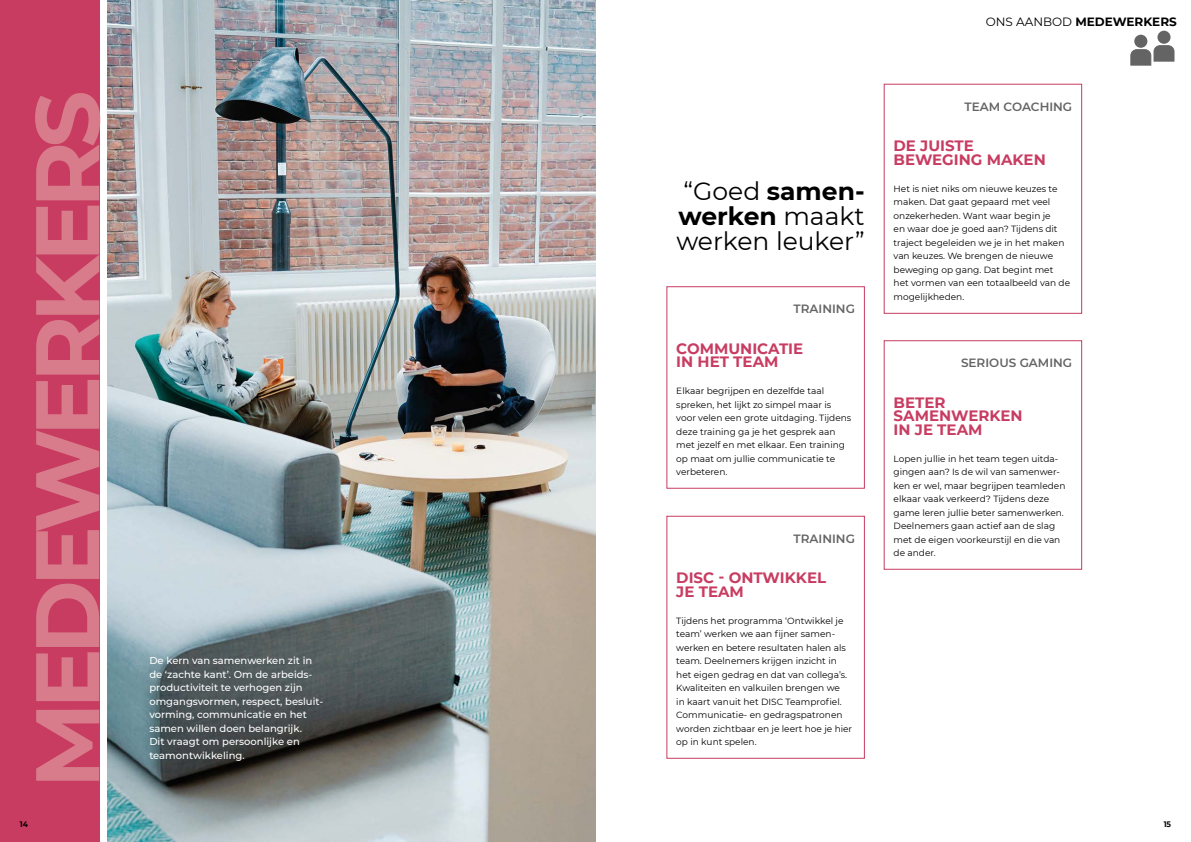
<style>
.page{position:relative;width:1191px;height:842px;background:#fff}
.page>*{position:absolute;margin:0;border:0;box-sizing:border-box;transform-origin:0 0}
.t1{font:700 90px "Montserrat";letter-spacing:-.07em;color:#d87c8c}
.t2{font:25px/25px "Montserrat";color:#000}
.t3{font:700 25px "Montserrat";color:#000}
.t4{font:700 15px/13.5px "Montserrat";color:#c83c61}
.t5{font:600 12px "Montserrat";color:#636463}
.t6{font:700 12px "Montserrat";color:#000}
.t7{font:500 10px/13.5px "Montserrat";color:#fff}
.t8{font:9px/13.5px "Montserrat";color:#000}
.t9{font:700 8px "Montserrat";color:#000;scale:.95 1}
.s1{font-weight:400}
.s2{font-weight:700}
</style>
<div class="page">
<img style="left:108px;top:0;width:487px;height:842px">
<div style="left:0;top:0;width:99px;height:842px;background:#c83c61"></div>
<div style="left:1134px;top:35px;width:13px;height:13px;background:#636463;border-radius:50%"></div>
<div style="left:1157px;top:31px;width:13px;height:13px;background:#636463;border-radius:50%"></div>
<svg style="left:1130px;top:45px;width:44px;height:21px"></svg>
<div style="left:883px;top:340px;width:199px;height:230px;border:1px solid #c83c61"></div>
<div style="left:666px;top:516px;width:199px;height:243px;border:1px solid #c83c61"></div>
<div style="left:883px;top:84px;width:199px;height:230px;border:1px solid #c83c61"></div>
<div style="left:666px;top:286px;width:199px;height:203px;border:1px solid #c83c61"></div>
<p class="t1" style="left:2px;top:788px;width:699px;rotate:-90deg">MEDEWERKERS</p>
<p class="t7" style="left:149px;top:653px;width:164px">De kern van samenwerken zit in</p>
<p class="t7" style="left:149px;top:667px;width:165px">de ‘zachte kant’. Om de arbeids-</p>
<p class="t7" style="left:149px;top:680px;width:175px">productiviteit te verhogen zijn omgangsvormen, respect, besluit&shy;vorming, communicatie en het samen willen doen belangrijk.</p>
<p class="t7" style="left:149px;top:734px;width:152px">Dit vraagt om persoonlijke en teamontwikkeling.</p>
<p class="t6" style="left:985px;top:13px;width:193px"><span class="s1">ONS AANBOD</span> MEDEWERKERS</p>
<p class="t3" style="left:683px;top:173px;width:182px"><span class="s1">“Goed</span> samen-</p>
<p class="t2" style="left:676px;top:202px;width:190px"><span class="s2">werken</span> maakt werken leuker”</p>
<p class="t5" style="left:793px;top:300px;width:63px">TRAINING</p>
<p class="t4" style="left:676px;top:341px;width:128px">COMMUNICATIE<br>IN HET TEAM</p>
<p class="t8" style="left:676px;top:384px;width:176px">Elkaar begrijpen en dezelfde taal spreken, het lijkt zo simpel maar is voor velen een grote uitdaging. Tijdens deze training ga je het gesprek aan met jezelf en met elkaar. Een training op maat om jullie communicatie te verbeteren.</p>
<p class="t5" style="left:793px;top:530px;width:63px">TRAINING</p>
<p class="t4" style="left:676px;top:570px;width:151px">DISC - ONTWIKKEL<br>JE TEAM</p>
<p class="t8" style="left:676px;top:613px;width:177px">Tijdens het programma ‘Ontwikkel je team’ werken we aan fijner samen&shy;werken en betere resultaten halen als team. Deelnemers krijgen inzicht in het eigen gedrag en dat van collega’s.<br>Kwaliteiten en valkuilen brengen we<br>in kaart vanuit het DISC Teamprofiel.<br>Communicatie- en gedragspatronen worden zichtbaar en je leert hoe je hier op in kunt spelen.</p>
<p class="t5" style="left:964px;top:98px;width:109px">TEAM COACHING</p>
<p class="t4" style="left:893px;top:138px;width:154px">DE JUISTE<br>BEWEGING MAKEN</p>
<p class="t8" style="left:893px;top:181px;width:178px">Het is niet niks om nieuwe keuzes te maken. Dat gaat gepaard met veel onzekerheden. Want waar begin je<br>en waar doe je goed aan? Tijdens dit traject begeleiden we je in het maken van keuzes. We brengen de nieuwe beweging op gang. Dat begint met het vormen van een totaalbeeld van de mogelijkheden.</p>
<p class="t5" style="left:961px;top:354px;width:113px">SERIOUS GAMING</p>
<p class="t4" style="left:893px;top:395px;width:53px">BETER</p>
<p class="t4" style="left:893px;top:408px;width:131px">SAMENWERKEN</p>
<p class="t4" style="left:893px;top:422px;width:90px">IN JE TEAM</p>
<p class="t8" style="left:893px;top:451px;width:173px">Lopen jullie in het team tegen uitda&shy;gingen aan? Is de wil van samenwer&shy;ken er wel, maar begrijpen teamleden elkaar vaak verkeerd? Tijdens deze game leren jullie beter samenwerken.<br>Deelnemers gaan actief aan de slag met de eigen voorkeurstijl en die van de ander.</p>
<p class="t9" style="left:20px;top:818px;width:10px">14</p>
<p class="t9" style="left:1163px;top:818px;width:9px">15</p>
</div>
